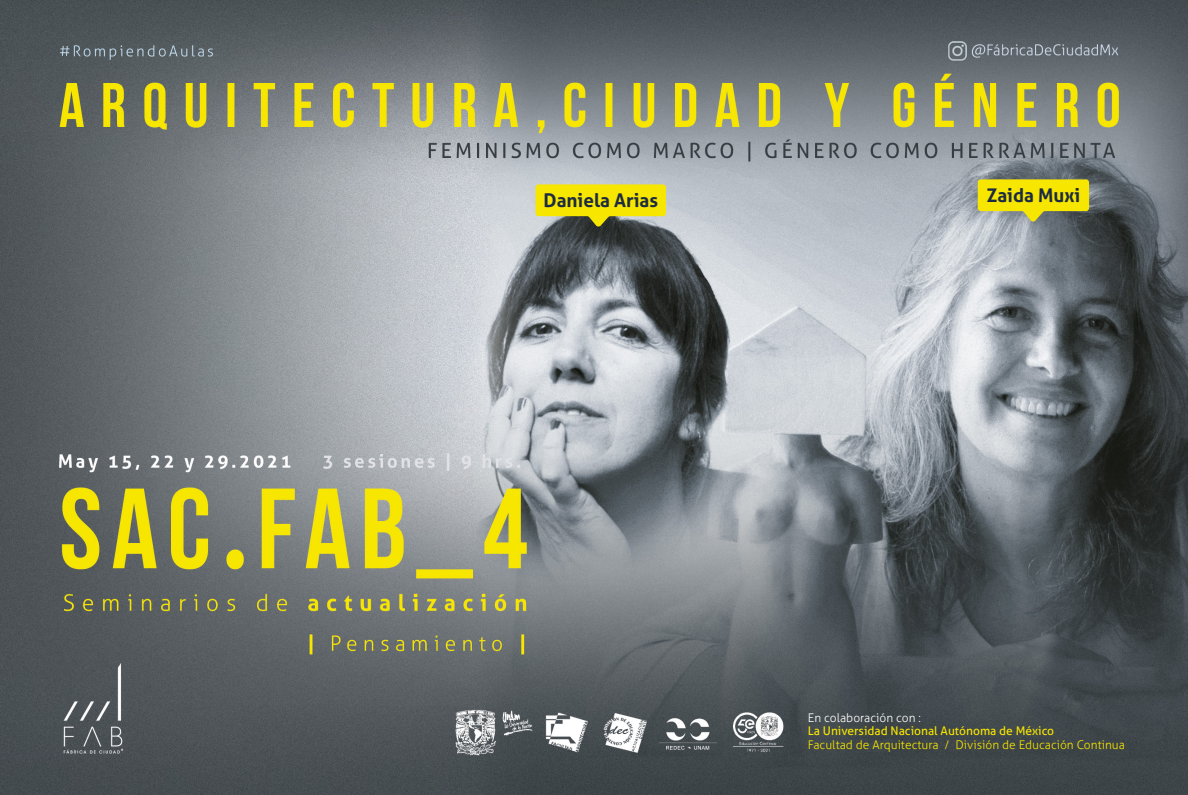
<style>
.page{position:relative;width:1188px;height:795px;background:#fff}
.page>*{position:absolute;margin:0;border:0;box-sizing:border-box;transform-origin:0 0}
.X{font:700 18.9px "Aller";color:#1d2b42}
.t1{font:300 12px "Aller";color:#f7e600}
.t2{font:12px "Aller";color:#f7e600}
.t3{font:300 12px "Aller";color:#fff}
</style>
<div class="page">
<img style="left:0;top:0;width:1188px;height:795px">
<svg style="left:978px;top:179px;width:111px;height:43px;background:#d9ce20"></svg>
<svg style="left:536px;top:184px;width:130px;height:43px;background:#d8cc1f"></svg>
<p class="X" style="left:543px;top:189px;width:116px">Daniela Arias</p>
<p class="X" style="left:987px;top:184px;width:95px">Zaida Muxi</p>
<p class="t3" style="left:808px;top:710px;width:115px">En colaboración con :</p>
<p class="t2" style="left:808px;top:723px;width:248px">La Universidad Nacional Autónoma de México</p>
<p class="t1" style="left:808px;top:737px;width:319px">Facultad de Arquitectura / División de Educación Continua</p>
</div>
